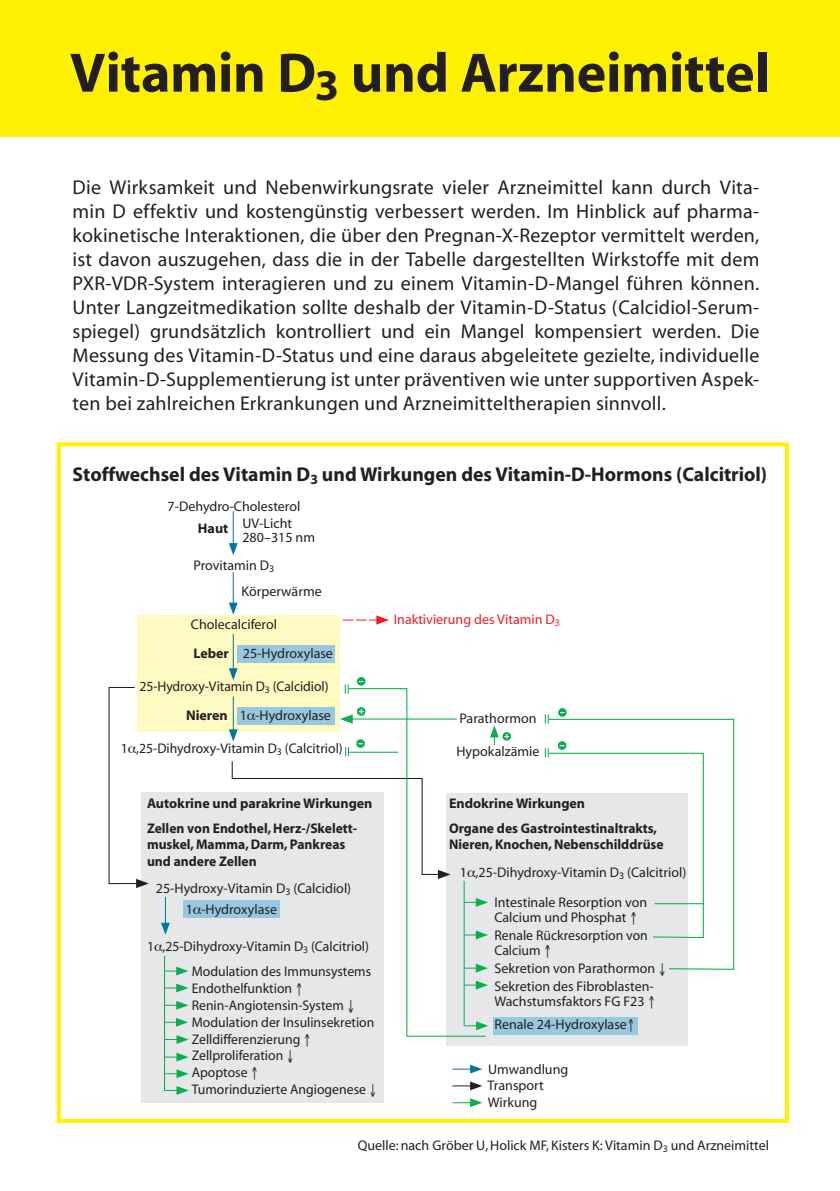
<style>
.page{position:relative;width:840px;height:1191px;background:#fff}
.page>*{position:absolute;margin:0;border:0;box-sizing:border-box;transform-origin:0 0}
.t1{font:700 56px "Myriad";letter-spacing:-.005em;color:#231f20}
.t2{font:20px/24px "Myriad";letter-spacing:.01em;color:#231f20;text-align:justify}
.t3{font:700 20px "Myriad";color:#231f20}
.t4{font:14px/16.8px "Myriad";color:#231f20}
.t5{font:700 14px/16.8px "Myriad";color:#231f20}
.t6{font:14px "Myriad";color:#ee1d23}
.s1{font-weight:700}
</style>
<div class="page">
<div style="left:137px;top:615px;width:203px;height:116px;background:#fffac1"></div>
<div style="left:446px;top:793px;width:241px;height:252px;background:#e6e7e9"></div>
<div style="left:142px;top:793px;width:242px;height:310px;background:#e6e7e9"></div>
<div style="left:493px;top:1017px;width:144px;height:17px;background:#98c8df"></div>
<div style="left:183px;top:900px;width:97px;height:17px;background:#98c8df"></div>
<div style="left:237px;top:708px;width:97px;height:17px;background:#98c8df"></div>
<div style="left:237px;top:645px;width:97px;height:17px;background:#98c8df"></div>
<div style="left:0;top:0;width:839px;height:136px;background:#fff101"></div>
<div style="left:57px;top:442px;width:731px;height:681px;border:4px solid #fff101"></div>
<hr style="left:233px;top:511px;width:1px;height:35px;background:#0076a3">
<svg style="left:229px;top:543px;width:8px;height:12px"></svg>
<hr style="left:233px;top:572px;width:1px;height:34px;background:#0076a3">
<svg style="left:229px;top:602px;width:8px;height:13px"></svg>
<hr style="left:233px;top:634px;width:1px;height:37px;background:#0076a3">
<svg style="left:229px;top:668px;width:8px;height:12px"></svg>
<hr style="left:233px;top:696px;width:1px;height:36px;background:#0076a3">
<svg style="left:347px;top:687px;width:139px;height:350px"></svg>
<hr style="left:349px;top:718px;width:107px;height:1px;background:#0cae4c">
<svg style="left:340px;top:714px;width:12px;height:9px"></svg>
<svg style="left:547px;top:718px;width:187px;height:252px"></svg>
<hr style="left:463px;top:880px;width:1px;height:146px;background:#0cae4c">
<svg style="left:464px;top:898px;width:23px;height:8px"></svg>
<svg style="left:464px;top:930px;width:23px;height:9px"></svg>
<svg style="left:464px;top:963px;width:23px;height:9px"></svg>
<svg style="left:464px;top:980px;width:23px;height:9px"></svg>
<svg style="left:464px;top:1021px;width:24px;height:9px"></svg>
<hr style="left:164px;top:956px;width:1px;height:134px;background:#0cae4c">
<svg style="left:165px;top:966px;width:23px;height:9px"></svg>
<svg style="left:165px;top:983px;width:23px;height:9px"></svg>
<svg style="left:165px;top:1001px;width:23px;height:8px"></svg>
<svg style="left:165px;top:1018px;width:23px;height:8px"></svg>
<svg style="left:165px;top:1035px;width:23px;height:9px"></svg>
<svg style="left:165px;top:1052px;width:23px;height:9px"></svg>
<svg style="left:165px;top:1069px;width:23px;height:9px"></svg>
<svg style="left:165px;top:1086px;width:23px;height:8px"></svg>
<svg style="left:344px;top:684px;width:4px;height:9px"></svg>
<svg style="left:557px;top:741px;width:9px;height:9px"></svg>
<svg style="left:557px;top:708px;width:9px;height:9px"></svg>
<svg style="left:356px;top:677px;width:9px;height:8px"></svg>
<svg style="left:229px;top:729px;width:221px;height:150px"></svg>
<svg style="left:356px;top:707px;width:9px;height:9px"></svg>
<svg style="left:358px;top:709px;width:5px;height:5px"></svg>
<svg style="left:502px;top:732px;width:8px;height:8px"></svg>
<svg style="left:504px;top:734px;width:5px;height:5px"></svg>
<svg style="left:544px;top:745px;width:160px;height:193px"></svg>
<svg style="left:544px;top:714px;width:4px;height:9px"></svg>
<svg style="left:161px;top:897px;width:9px;height:38px"></svg>
<svg style="left:452px;top:1064px;width:30px;height:9px"></svg>
<svg style="left:452px;top:1081px;width:30px;height:9px"></svg>
<svg style="left:452px;top:1098px;width:30px;height:9px"></svg>
<svg style="left:490px;top:725px;width:8px;height:20px"></svg>
<svg style="left:342px;top:615px;width:47px;height:9px"></svg>
<svg style="left:108px;top:687px;width:41px;height:201px"></svg>
<svg style="left:467px;top:870px;width:8px;height:7px"></svg>
<h1 class="t1" style="left:70px;top:44px;width:701px">Vitamin D<sub>3</sub> und Arzneimittel</h1>
<p class="t2" style="left:73px;top:176px;width:688px">Die Wirksamkeit und Nebenwirkungsrate vieler Arzneimittel kann durch Vita&shy;min D effektiv und kostengünstig verbessert werden. Im Hinblick auf pharma&shy;kokinetische Interaktionen, die über den Pregnan-X-Rezeptor vermittelt werden, ist davon auszugehen, dass die in der Tabelle dargestellten Wirkstoffe mit dem PXR-VDR-System interagieren und zu einem Vitamin-D-Mangel führen können.<br>Unter Langzeitmedikation sollte deshalb der Vitamin-D-Status (Calcidiol-Serum&shy;spiegel) grundsätzlich kontrolliert und ein Mangel kompensiert werden. Die Messung des Vitamin-D-Status und eine daraus abgeleitete gezielte, individuelle Vitamin-D-Supplementierung ist unter präventiven wie unter supportiven Aspek&shy;ten bei zahlreichen Erkrankungen und Arzneimitteltherapien sinnvoll.</p>
<h2 class="t3" style="left:73px;top:464px;width:695px">Stoffwechsel des Vitamin D<sub>3</sub> und Wirkungen des Vitamin-D-Hormons (Calcitriol)</h2>
<p class="t4" style="left:242px;top:517px;width:74px;line-height:14px">UV-Licht<br>280–315 nm</p>
<p class="t4" style="left:167px;top:498px;width:134px">7-Dehydro-Cholesterol</p>
<p class="t5" style="left:198px;top:520px;width:32px">Haut</p>
<p class="t4" style="left:241px;top:553px;width:82px;line-height:25.8px;text-indent:-48px">Provitamin D<sub>3<br></sub>Körperwärme</p>
<p class="t4" style="left:191px;top:610px;width:143px;line-height:28.8px">Cholecalciferol<br><span class="s1">Leber</span> 25-Hydroxylase</p>
<p class="t4" style="left:139px;top:672px;width:193px;line-height:28.8px;text-align:right">25-Hydroxy-Vitamin D<sub>3</sub> (Calcidiol)<br><span class="s1">Nieren</span> 1 -Hydroxylase</p>
<p class="t4" style="left:121px;top:740px;width:223px">1 ,25-Dihydroxy-Vitamin D<sub>3</sub> (Calcitriol)</p>
<p class="t6" style="left:393px;top:612px;width:167px">Inaktivierung des Vitamin D<sub>3</sub></p>
<p class="t4" style="left:459px;top:710px;width:78px">Parathormon</p>
<p class="t4" style="left:456px;top:743px;width:84px">Hypokalzämie</p>
<p class="t5" style="left:147px;top:795px;width:227px">Autokrine und parakrine Wirkungen</p>
<p class="t5" style="left:449px;top:795px;width:137px">Endokrine Wirkungen</p>
<p class="t5" style="left:147px;top:820px;width:212px">Zellen von Endothel, Herz-/Skelett&shy;muskel, Mamma, Darm, Pankreas und andere Zellen</p>
<p class="t4" style="left:186px;top:878px;width:167px;line-height:21.6px;text-indent:-30px">25-Hydroxy-Vitamin D<sub>3</sub> (Calcidiol)<br>1 -Hydroxylase</p>
<p class="t4" style="left:147px;top:933px;width:225px;line-height:25.8px;text-align:right">1 ,25-Dihydroxy-Vitamin D<sub>3</sub> (Calcitriol)<br>Modulation des Immunsystems</p>
<p class="t4" style="left:191px;top:980px;width:187px">Endothelfunktion ↑<br>Renin-Angiotensin-System ↓<br>Modulation der Insulinsekretion<br>Zelldifferenzierung ↑<br>Zellproliferation ↓<br>Apoptose ↑<br>Tumorinduzierte Angiogenese ↓</p>
<p class="t5" style="left:449px;top:820px;width:216px">Organe des Gastrointestinaltrakts,<br>Nieren, Knochen, Nebenschilddrüse</p>
<p class="t4" style="left:459px;top:857px;width:228px;line-height:29.8px;text-align:center">1 ,25-Dihydroxy-Vitamin D<sub>3</sub> (Calcitriol)<br>Intestinale Resorption von</p>
<p class="t4" style="left:494px;top:908px;width:155px;line-height:18px">Calcium und Phosphat ↑<br>Renale Rückresorption von</p>
<p class="t4" style="left:494px;top:941px;width:173px;line-height:18px">Calcium ↑<br>Sekretion von Parathormon ↓<br>Sekretion des Fibroblasten-</p>
<p class="t4" style="left:494px;top:990px;width:163px;line-height:23.6px">Wachstumsfaktors FG F23 ↑<br>Renale 24-Hydroxylase↑</p>
<p class="t4" style="left:487px;top:1061px;width:82px">Umwandlung<br>Transport<br>Wirkung</p>
<p class="t4" style="left:357px;top:1138px;width:412px">Quelle: nach Gröber U, Holick MF, Kisters K: Vitamin D<sub>3</sub> und Arzneimittel</p>
</div>
